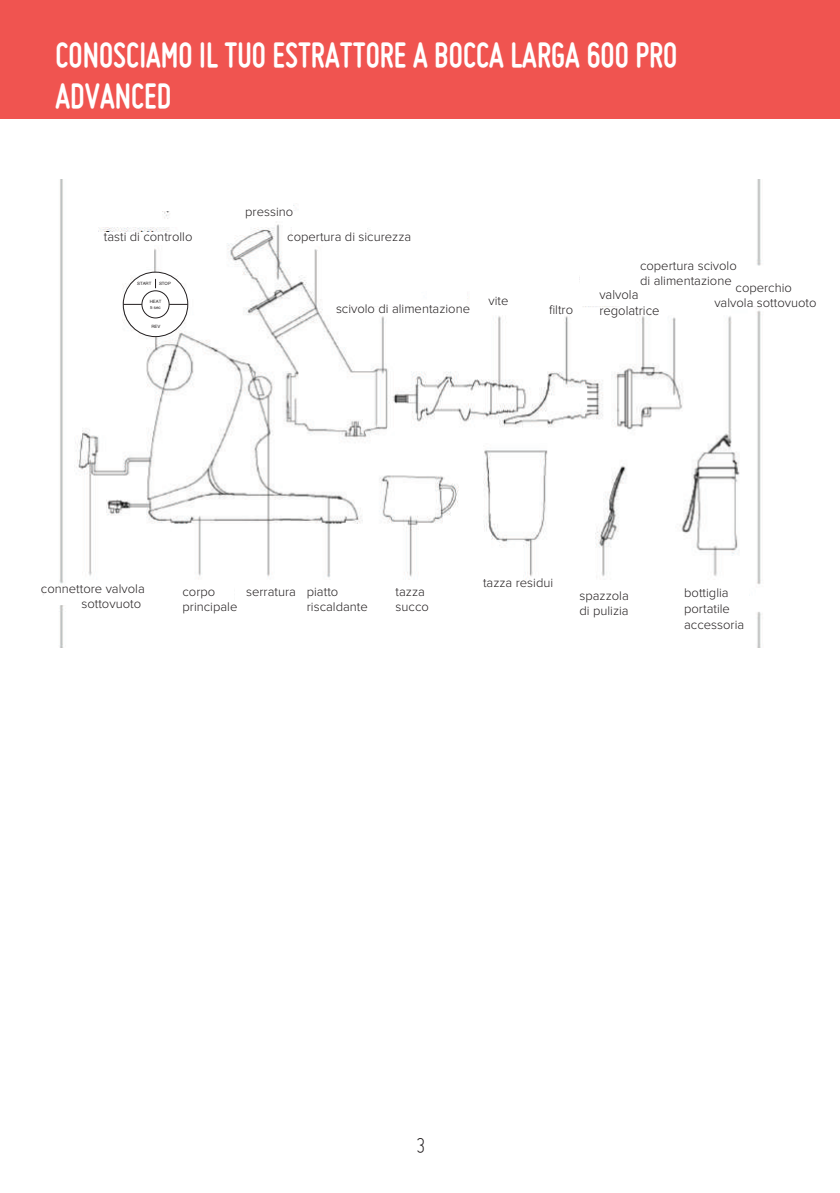
<style>
.page{position:relative;width:840px;height:1193px;background:#fff}
.page>*{position:absolute;margin:0;border:0;box-sizing:border-box;transform-origin:0 0}
.t1{font:700 37.8px/40.8px "Miso";color:#fff;scale:.9 1}
.t2{font:300 24px "Miso";color:#231f20}
.t3{font:300 13.4px/16.2px "Proxima Nova";color:#231f20}
.t4{font:300 13px/15.6px "Proxima Nova";color:#231f20}
.t5{font:11.6px "Proxima Nova";color:#231f20}
.t6{font:7.6px "Proxima Nova";color:#231f20}
.t7{font:4.4px/5.4px "Helvetica";color:#231f20}
</style>
<div class="page">
<div style="left:1px;top:0;width:838px;height:119px;background:#f05450"></div>
<img style="left:42px;top:180px;width:719px;height:468px">
<div style="left:123px;top:272px;width:65px;height:65px;background:#fff;border-radius:50%"></div>
<div style="left:123px;top:272px;width:65px;height:65px;border:1px solid #231f20;border-radius:50%"></div>
<div style="left:142px;top:290px;width:27px;height:28px;border:1px solid #231f20;border-radius:50%"></div>
<svg style="left:123px;top:304px;width:19px;height:1px"></svg>
<svg style="left:169px;top:304px;width:19px;height:1px"></svg>
<svg style="left:136px;top:278px;width:37px;height:16px"></svg>
<div style="left:98px;top:231px;width:78px;height:13px;background:#fff"></div>
<div style="left:250px;top:191px;width:42px;height:29px;background:#fff"></div>
<div style="left:292px;top:227px;width:74px;height:17px;background:#fff"></div>
<div style="left:336px;top:285px;width:84px;height:21px;background:#fff"></div>
<div style="left:470px;top:285px;width:39px;height:25px;background:#fff"></div>
<div style="left:524px;top:284px;width:57px;height:29px;background:#fff"></div>
<div style="left:580px;top:266px;width:64px;height:40px;background:#fff"></div>
<div style="left:644px;top:266px;width:75px;height:44px;background:#fff"></div>
<div style="left:713px;top:266px;width:91px;height:40px;background:#fff"></div>
<div style="left:44px;top:587px;width:113px;height:17px;background:#fff"></div>
<div style="left:165px;top:587px;width:68px;height:17px;background:#fff"></div>
<div style="left:241px;top:580px;width:507px;height:24px;background:#fff"></div>
<h1 class="t1" style="left:55px;top:34px;width:692px">CONOSCIAMO IL TUO ESTRATTORE A BOCCA LARGA 600 PRO<br>ADVANCED</h1>
<p class="t4" style="left:104px;top:229px;width:90px">tasti di controllo</p>
<p class="t7" style="left:137px;top:281px;width:16px">START</p>
<p class="t7" style="left:159px;top:281px;width:13px">STOP</p>
<p class="t7" style="left:150px;top:299px;width:13px">HEAT<br>5 sec</p>
<p class="t7" style="left:151px;top:324px;width:11px">REV</p>
<p class="t6" style="left:149px;top:301px;width:13px">Hot</p>
<p class="t5" style="left:146px;top:318px;width:21px">Rev</p>
<p class="t4" style="left:287px;top:200px;width:125px;line-height:24.6px;text-indent:-42px">pressino<br>copertura di sicurezza</p>
<p class="t4" style="left:639px;top:258px;width:98px">copertura scivolo di alimentazione</p>
<p class="t4" style="left:714px;top:280px;width:104px;text-align:center">coperchio<br>valvola sottovuoto</p>
<p class="t4" style="left:488px;top:294px;width:21px">vite</p>
<p class="t3" style="left:599px;top:287px;width:62px">valvola regolatrice</p>
<p class="t4" style="left:336px;top:301px;width:136px">scivolo di alimentazione</p>
<p class="t4" style="left:548px;top:302px;width:26px">filtro</p>
<p class="t4" style="left:41px;top:581px;width:105px;text-align:right">connettore valvola sottovuoto</p>
<p class="t4" style="left:182px;top:584px;width:56px">corpo principale</p>
<p class="t4" style="left:307px;top:584px;width:63px;text-indent:-61px">serratura piatto riscaldante</p>
<p class="t4" style="left:395px;top:584px;width:35px">tazza succo</p>
<p class="t4" style="left:483px;top:575px;width:72px">tazza residui</p>
<p class="t4" style="left:579px;top:588px;width:51px">spazzola di pulizia</p>
<p class="t4" style="left:684px;top:586px;width:62px">bottiglia portatile accessoria</p>
<h2 class="t2" style="left:416px;top:1131px;width:11px">3</h2>
</div>
